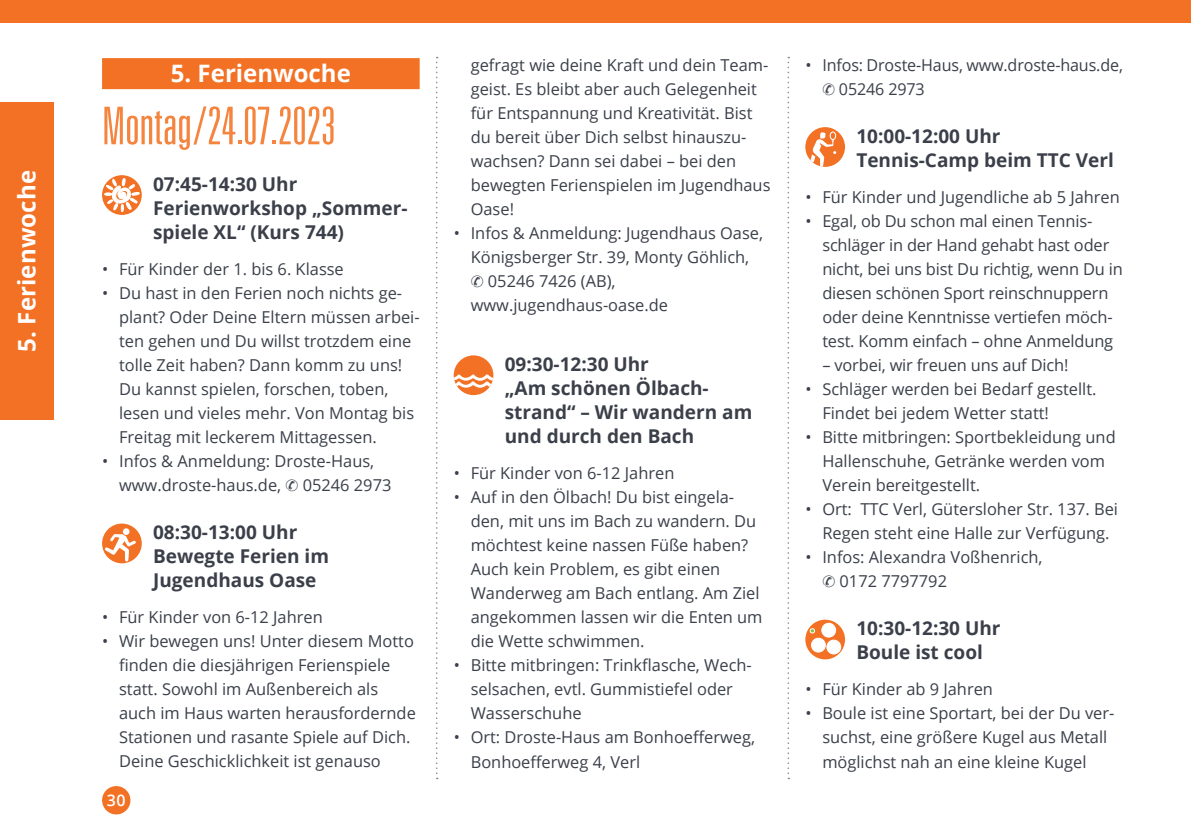
<style>
.page{position:relative;width:1191px;height:840px;background:#fff}
.page>*{position:absolute;margin:0;border:0;box-sizing:border-box;transform-origin:0 0}
.t1{font:300 ultra-condensed 52px "Univers";color:#f5843f}
.t2{font:700 24px "Open Sans";letter-spacing:.005em;color:#fff}
.t3{font:700 19px/24px "Open Sans";color:#3a3f49}
.t4{font:16.4px/24px "Open Sans";color:#3a3f49}
.t5{font:600 16px "Open Sans";color:#fff}
</style>
<div class="page">
<div style="left:102px;top:785px;width:28px;height:29px;background:#f37124;border-radius:50%"></div>
<div style="left:0;top:0;width:1191px;height:23px;background:#f37124"></div>
<svg style="left:436px;top:57px;width:2px;height:721px"></svg>
<svg style="left:787px;top:57px;width:2px;height:721px"></svg>
<div style="left:0;top:102px;width:54px;height:318px;background:#f37124"></div>
<div style="left:805px;top:127px;width:40px;height:40px;background:#f37124;border-radius:50%"></div>
<svg style="left:805px;top:131px;width:31px;height:36px"></svg>
<svg style="left:805px;top:619px;width:40px;height:40px"></svg>
<div style="left:822px;top:623px;width:13px;height:13px;background:#fff;border-radius:50%"></div>
<div style="left:821px;top:623px;width:14px;height:13px;border:1px solid #fff;border-radius:50%"></div>
<div style="left:811px;top:638px;width:14px;height:13px;background:#fff;border-radius:50%"></div>
<div style="left:811px;top:637px;width:14px;height:14px;border:1px solid #fff;border-radius:50%"></div>
<div style="left:827px;top:639px;width:13px;height:14px;background:#fff;border-radius:50%"></div>
<div style="left:827px;top:639px;width:13px;height:14px;border:1px solid #fff;border-radius:50%"></div>
<svg style="left:809px;top:627px;width:6px;height:6px"></svg>
<div style="left:454px;top:355px;width:39px;height:40px;background:#f37124;border-radius:50%"></div>
<svg style="left:454px;top:374px;width:39px;height:13px"></svg>
<div style="left:102px;top:58px;width:318px;height:31px;background:#f37124"></div>
<svg style="left:102px;top:175px;width:40px;height:40px"></svg>
<svg style="left:105px;top:178px;width:34px;height:33px"></svg>
<svg style="left:102px;top:523px;width:40px;height:40px"></svg>
<svg style="left:105px;top:528px;width:31px;height:33px"></svg>
<h2 class="t2" style="left:10px;top:352px;width:183px;rotate:-90deg">5. Ferienwoche</h2>
<h2 class="t2" style="left:171px;top:56px;width:182px">5. Ferienwoche</h2>
<h1 class="t1" style="left:102px;top:99px;width:235px">Montag/24.07.2023</h1>
<p class="t3" style="left:153px;top:171px;width:256px">07:45-14:30 Uhr<br>Ferienworkshop „Sommer&shy;spiele XL“ (Kurs 744)</p>
<p class="t4" style="left:102px;top:256px;width:243px">• Für Kinder der 1. bis 6. Klasse</p>
<p class="t4" style="left:119px;top:280px;width:302px;text-indent:-17px">• Du hast in den Ferien noch nichts ge&shy;plant? Oder Deine Eltern müssen arbei&shy;ten gehen und Du willst trotzdem eine tolle Zeit haben? Dann komm zu uns!<br>Du kannst spielen, forschen, toben, lesen und vieles mehr. Von Montag bis Freitag mit leckerem Mittagessen.</p>
<p class="t4" style="left:119px;top:448px;width:274px;text-indent:-17px">• Infos &amp; Anmeldung: Droste-Haus, www.droste-haus.de, ✆ 05246 2973</p>
<p class="t3" style="left:153px;top:519px;width:177px">08:30-13:00 Uhr<br>Bewegte Ferien im<br>Jugendhaus Oase</p>
<p class="t4" style="left:102px;top:604px;width:222px">• Für Kinder von 6-12 Jahren</p>
<p class="t4" style="left:119px;top:628px;width:298px;text-indent:-17px">• Wir bewegen uns! Unter diesem Motto finden die diesjährigen Ferienspiele statt. Sowohl im Außenbereich als auch im Haus warten herausfordernde Stationen und rasante Spiele auf Dich.<br>Deine Geschicklichkeit ist genauso</p>
<p class="t5" style="left:107px;top:789px;width:20px">30</p>
<p class="t4" style="left:471px;top:52px;width:301px">gefragt wie deine Kraft und dein Team&shy;geist. Es bleibt aber auch Gelegenheit für Entspannung und Kreativität. Bist du bereit über Dich selbst hinauszu&shy;wachsen? Dann sei dabei – bei den bewegten Ferienspielen im Jugendhaus<br>Oase!</p>
<p class="t4" style="left:471px;top:220px;width:294px;text-indent:-17px">• Infos &amp; Anmeldung: Jugendhaus Oase,<br>Königsberger Str. 39, Monty Göhlich, ✆ 05246 7426 (AB), www.jugendhaus-oase.de</p>
<p class="t3" style="left:505px;top:351px;width:249px">09:30-12:30 Uhr<br>„Am schönen Ölbach&shy;strand“ – Wir wandern am und durch den Bach</p>
<p class="t4" style="left:454px;top:460px;width:222px">• Für Kinder von 6-12 Jahren</p>
<p class="t4" style="left:471px;top:484px;width:293px;text-indent:-17px">• Auf in den Ölbach! Du bist eingela&shy;den, mit uns im Bach zu wandern. Du möchtest keine nassen Füße haben?<br>Auch kein Problem, es gibt einen<br>Wanderweg am Bach entlang. Am Ziel angekommen lassen wir die Enten um die Wette schwimmen.</p>
<p class="t4" style="left:471px;top:652px;width:282px;text-indent:-17px">• Bitte mitbringen: Trinkflasche, Wech&shy;selsachen, evtl. Gummistiefel oder<br>Wasserschuhe</p>
<p class="t4" style="left:471px;top:724px;width:286px;text-indent:-17px">• Ort: Droste-Haus am Bonhoefferweg,<br>Bonhoefferweg 4, Verl</p>
<p class="t4" style="left:822px;top:52px;width:302px;text-indent:-17px">• Infos: Droste-Haus, www.droste-haus.de, ✆ 05246 2973</p>
<p class="t3" style="left:856px;top:123px;width:259px">10:00-12:00 Uhr<br>Tennis-Camp beim TTC Verl</p>
<p class="t4" style="left:805px;top:184px;width:316px">• Für Kinder und Jugendliche ab 5 Jahren</p>
<p class="t4" style="left:822px;top:208px;width:302px;text-indent:-17px">• Egal, ob Du schon mal einen Tennis&shy;schläger in der Hand gehabt hast oder nicht, bei uns bist Du richtig, wenn Du in diesen schönen Sport reinschnuppern oder deine Kenntnisse vertiefen möch&shy;test. Komm einfach – ohne Anmeldung</p>
<p class="t4" style="left:822px;top:352px;width:248px">– vorbei, wir freuen uns auf Dich!</p>
<p class="t4" style="left:822px;top:376px;width:276px;text-indent:-17px">• Schläger werden bei Bedarf gestellt.<br>Findet bei jedem Wetter statt!</p>
<p class="t4" style="left:822px;top:424px;width:295px;text-indent:-17px">• Bitte mitbringen: Sportbekleidung und<br>Hallenschuhe, Getränke werden vom<br>Verein bereitgestellt.</p>
<p class="t4" style="left:805px;top:496px;width:314px;text-align:center">• Ort: TTC Verl, Gütersloher Str. 137. Bei<br>Regen steht eine Halle zur Verfügung.</p>
<p class="t4" style="left:822px;top:544px;width:222px;text-indent:-17px">• Infos: Alexandra Voßhenrich, ✆ 0172 7797792</p>
<p class="t3" style="left:856px;top:615px;width:146px">10:30-12:30 Uhr<br>Boule ist cool</p>
<p class="t4" style="left:805px;top:676px;width:189px">• Für Kinder ab 9 Jahren</p>
<p class="t4" style="left:822px;top:700px;width:294px;text-indent:-17px">• Boule ist eine Sportart, bei der Du ver&shy;suchst, eine größere Kugel aus Metall möglichst nah an eine kleine Kugel</p>
</div>
